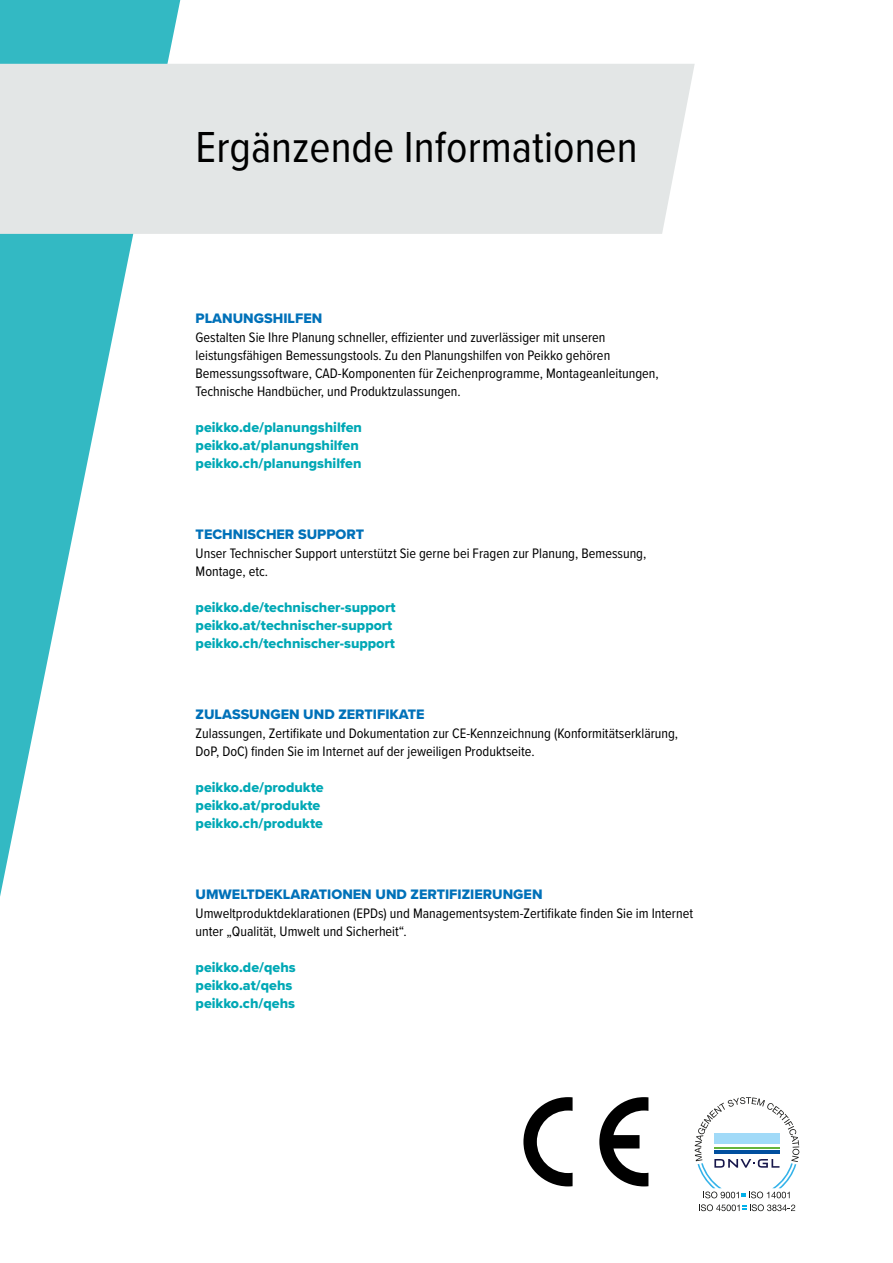
<style>
.page{position:relative;width:893px;height:1263px;background:#fff}
.page>*{position:absolute;margin:0;border:0;box-sizing:border-box;transform-origin:0 0}
.t1{font:45px "Proxima Nova Cond";color:#000}
.t2{font:14.25px/18px "Proxima Nova Cond";color:#000}
.t3{font:14.25px/18px "Proxima Nova Extrabld";color:#00a8b5}
.t4{font:14.25px "Proxima Nova Extrabld";color:#0071b9}
</style>
<div class="page">
<svg style="left:0;top:0;width:181px;height:897px"></svg>
<div style="left:0;top:64px;width:695px;height:170px;background:#e3e6e6"></div>
<svg style="left:695px;top:1097px;width:104px;height:101px"></svg>
<svg style="left:699px;top:1204px;width:96px;height:7px"></svg>
<svg style="left:523px;top:1097px;width:50px;height:89px"></svg>
<svg style="left:599px;top:1097px;width:49px;height:89px"></svg>
<h1 class="t1" style="left:196px;top:114px;width:443px">Ergänzende Informationen</h1>
<p class="t4" style="left:196px;top:307px;width:128px">PLANUNGSHILFEN</p>
<p class="t2" style="left:196px;top:328px;width:465px">Gestalten Sie Ihre Planung schneller, effizienter und zuverlässiger mit unseren leistungsfähigen Bemessungstools. Zu den Planungshilfen von Peikko gehören Bemessungssoftware, CAD-Komponenten für Zeichenprogramme, Montageanleitungen, Technische Handbücher, und Produktzulassungen.</p>
<p class="t3" style="left:196px;top:418px;width:168px">peikko.de/planungshilfen peikko.at/planungshilfen peikko.ch/planungshilfen</p>
<p class="t4" style="left:196px;top:523px;width:170px">TECHNISCHER SUPPORT</p>
<p class="t2" style="left:196px;top:544px;width:452px">Unser Technischer Support unterstützt Sie gerne bei Fragen zur Planung, Bemessung,<br>Montage, etc.</p>
<p class="t3" style="left:196px;top:598px;width:202px">peikko.de/technischer-support peikko.at/technischer-support peikko.ch/technischer-support</p>
<p class="t4" style="left:196px;top:703px;width:231px">ZULASSUNGEN UND ZERTIFIKATE</p>
<p class="t2" style="left:196px;top:724px;width:484px">Zulassungen, Zertifikate und Dokumentation zur CE-Kennzeichnung (Konformitätserklärung,<br>DoP, DoC) finden Sie im Internet auf der jeweiligen Produktseite.</p>
<p class="t3" style="left:196px;top:778px;width:130px">peikko.de/produkte peikko.at/produkte peikko.ch/produkte</p>
<p class="t4" style="left:196px;top:883px;width:348px">UMWELTDEKLARATIONEN UND ZERTIFIZIERUNGEN</p>
<p class="t2" style="left:196px;top:904px;width:499px">Umweltproduktdeklarationen (EPDs) und Managementsystem-Zertifikate finden Sie im Internet unter „Qualität, Umwelt und Sicherheit“.</p>
<p class="t3" style="left:196px;top:958px;width:102px">peikko.de/qehs peikko.at/qehs peikko.ch/qehs</p>
</div>
